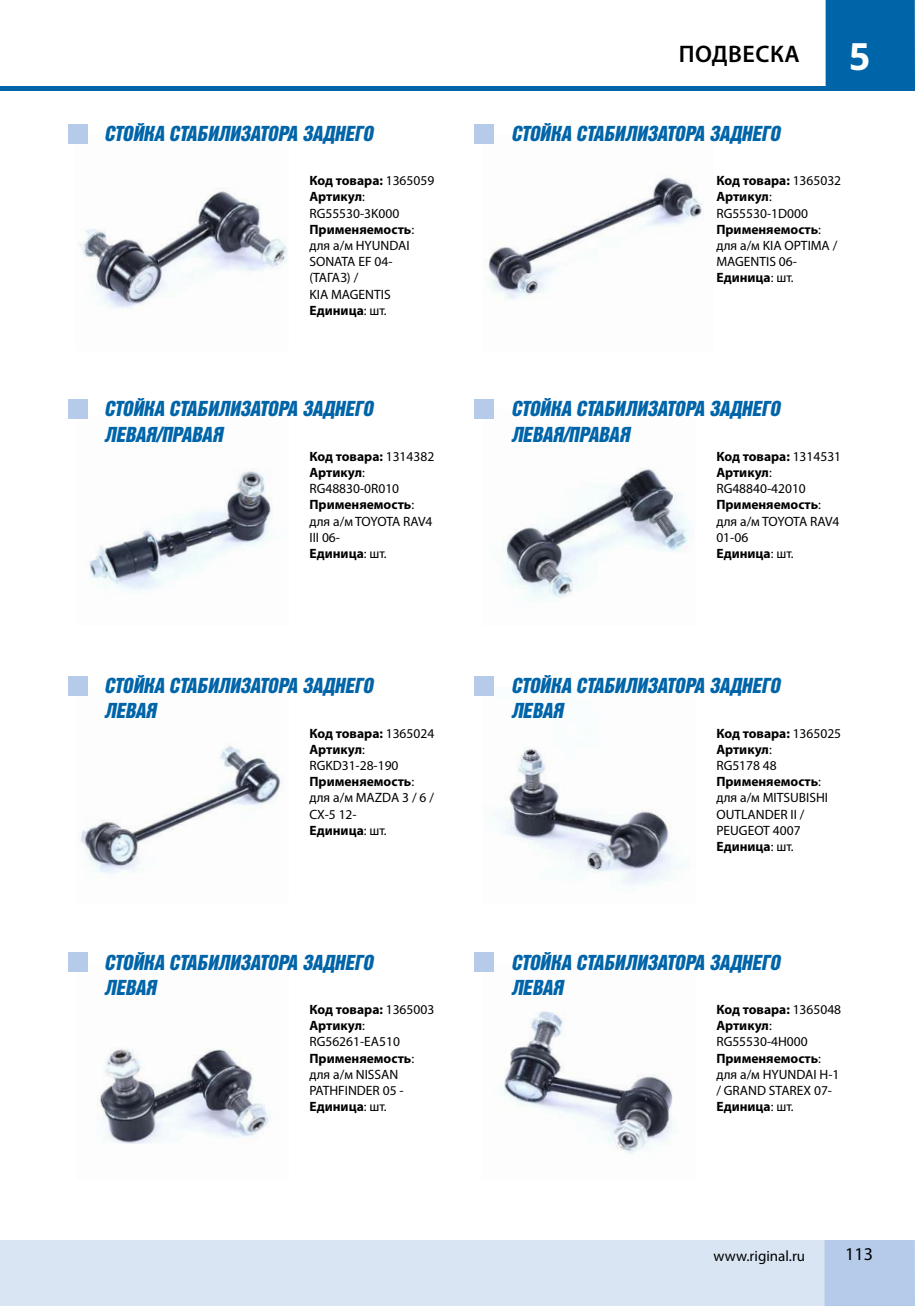
<style>
.page{position:relative;width:915px;height:1306px;background:#fff}
.page>*{position:absolute;margin:0;border:0;box-sizing:border-box;transform-origin:0 0}
.t1{font:700 37.5px "Noto Sans";color:#fff}
.t2{font:600 24px "Myriad Pro";letter-spacing:.02em;color:#000}
.t3{font:italic 21px/25.2px "Bastion Kontrast";color:#0064a8}
.t4{font:18px "Myriad Pro";color:#000}
.t5{font:15px "Myriad Pro";color:#000}
.t6{font:13.5px/16.2px "Myriad Pro";color:#000}
.s1{font-weight:700}
</style>
<div class="page">
<img style="left:80px;top:134px;width:207px;height:174px">
<img style="left:488px;top:134px;width:215px;height:166px">
<img style="left:87px;top:410px;width:186px;height:181px">
<img style="left:76px;top:686px;width:205px;height:188px">
<img style="left:87px;top:963px;width:182px;height:181px">
<img style="left:493px;top:963px;width:182px;height:191px">
<img style="left:482px;top:686px;width:198px;height:199px">
<img style="left:493px;top:410px;width:197px;height:189px">
<div style="left:68px;top:124px;width:19px;height:20px;background:#b5cbe9"></div>
<div style="left:68px;top:400px;width:19px;height:19px;background:#b5cbe9"></div>
<div style="left:68px;top:676px;width:19px;height:19px;background:#b5cbe9"></div>
<div style="left:68px;top:952px;width:19px;height:20px;background:#b5cbe9"></div>
<div style="left:474px;top:124px;width:19px;height:20px;background:#b5cbe9"></div>
<div style="left:474px;top:400px;width:19px;height:19px;background:#b5cbe9"></div>
<div style="left:474px;top:676px;width:19px;height:19px;background:#b5cbe9"></div>
<div style="left:474px;top:952px;width:19px;height:20px;background:#b5cbe9"></div>
<div style="left:1px;top:1240px;width:823px;height:65px;background:#dae5f4"></div>
<svg style="left:0;top:1240px;width:1px;height:65px"></svg>
<hr style="left:0;top:86px;width:914px;height:4px;background:#0064a8">
<div style="left:825px;top:0;width:89px;height:86px;background:#0064a8"></div>
<div style="left:824px;top:1240px;width:90px;height:65px;background:#b5cbe9"></div>
<h2 class="t2" style="left:678px;top:41px;width:123px">ПОДВЕСКА</h2>
<h1 class="t1" style="left:849px;top:30px;width:22px">5</h1>
<h3 class="t3" style="left:104px;top:120px;width:270px">СТОЙКА СТАБИЛИЗАТОРА ЗАДНЕГО</h3>
<h3 class="t3" style="left:511px;top:120px;width:270px">СТОЙКА СТАБИЛИЗАТОРА ЗАДНЕГО</h3>
<p class="t6" style="left:309px;top:173px;width:126px"><span class="s1">Код товара:</span> 1365059<br><span class="s1">Артикул</span>:<br>RG55530-3K000<br><span class="s1">Применяемость</span>: для а/м HYUNDAI<br>SONATA EF 04- (ТАГАЗ) /<br>KIA MAGENTIS<br><span class="s1">Единица</span>: шт.</p>
<p class="t6" style="left:716px;top:173px;width:126px"><span class="s1">Код товара:</span> 1365032<br><span class="s1">Артикул</span>:<br>RG55530-1D000<br><span class="s1">Применяемость</span>: для а/м KIA OPTIMA /<br>MAGENTIS 06-<br><span class="s1">Единица</span>: шт.</p>
<h3 class="t3" style="left:104px;top:396px;width:270px">СТОЙКА СТАБИЛИЗАТОРА ЗАДНЕГО<br>ЛЕВАЯ/ПРАВАЯ</h3>
<p class="t6" style="left:309px;top:448px;width:126px"><span class="s1">Код товара:</span> 1314382<br><span class="s1">Артикул</span>:<br>RG48830-0R010<br><span class="s1">Применяемость</span>: для а/м TOYOTA RAV4<br>III 06-<br><span class="s1">Единица</span>: шт.</p>
<h3 class="t3" style="left:104px;top:673px;width:270px">СТОЙКА СТАБИЛИЗАТОРА ЗАДНЕГО<br>ЛЕВАЯ</h3>
<p class="t6" style="left:309px;top:725px;width:126px"><span class="s1">Код товара:</span> 1365024<br><span class="s1">Артикул</span>:<br>RGKD31-28-190<br><span class="s1">Применяемость</span>: для а/м MAZDA 3 / 6 /<br>CX-5 12-<br><span class="s1">Единица</span>: шт.</p>
<h3 class="t3" style="left:511px;top:396px;width:270px">СТОЙКА СТАБИЛИЗАТОРА ЗАДНЕГО<br>ЛЕВАЯ/ПРАВАЯ</h3>
<p class="t6" style="left:716px;top:448px;width:126px"><span class="s1">Код товара:</span> 1314531<br><span class="s1">Артикул</span>:<br>RG48840-42010<br><span class="s1">Применяемость</span>: для а/м TOYOTA RAV4<br>01-06<br><span class="s1">Единица</span>: шт.</p>
<h3 class="t3" style="left:511px;top:673px;width:270px">СТОЙКА СТАБИЛИЗАТОРА ЗАДНЕГО<br>ЛЕВАЯ</h3>
<p class="t6" style="left:716px;top:725px;width:126px"><span class="s1">Код товара:</span> 1365025<br><span class="s1">Артикул</span>:<br>RG5178 48<br><span class="s1">Применяемость</span>: для а/м MITSUBISHI<br>OUTLANDER II /<br>PEUGEOT 4007<br><span class="s1">Единица</span>: шт.</p>
<h3 class="t3" style="left:104px;top:949px;width:270px">СТОЙКА СТАБИЛИЗАТОРА ЗАДНЕГО<br>ЛЕВАЯ</h3>
<h3 class="t3" style="left:511px;top:949px;width:270px">СТОЙКА СТАБИЛИЗАТОРА ЗАДНЕГО<br>ЛЕВАЯ</h3>
<p class="t6" style="left:309px;top:1001px;width:126px"><span class="s1">Код товара:</span> 1365003<br><span class="s1">Артикул</span>:<br>RG56261-EA510<br><span class="s1">Применяемость</span>: для а/м NISSAN<br>PATHFINDER 05 -<br><span class="s1">Единица</span>: шт.</p>
<p class="t6" style="left:716px;top:1001px;width:126px"><span class="s1">Код товара:</span> 1365048<br><span class="s1">Артикул</span>:<br>RG55530-4H000<br><span class="s1">Применяемость</span>: для а/м HYUNDAI H-1 / GRAND STAREX 07-<br><span class="s1">Единица</span>: шт.</p>
<p class="t5" style="left:713px;top:1247px;width:93px">www.riginal.ru</p>
<h3 class="t4" style="left:845px;top:1244px;width:29px">113</h3>
</div>
